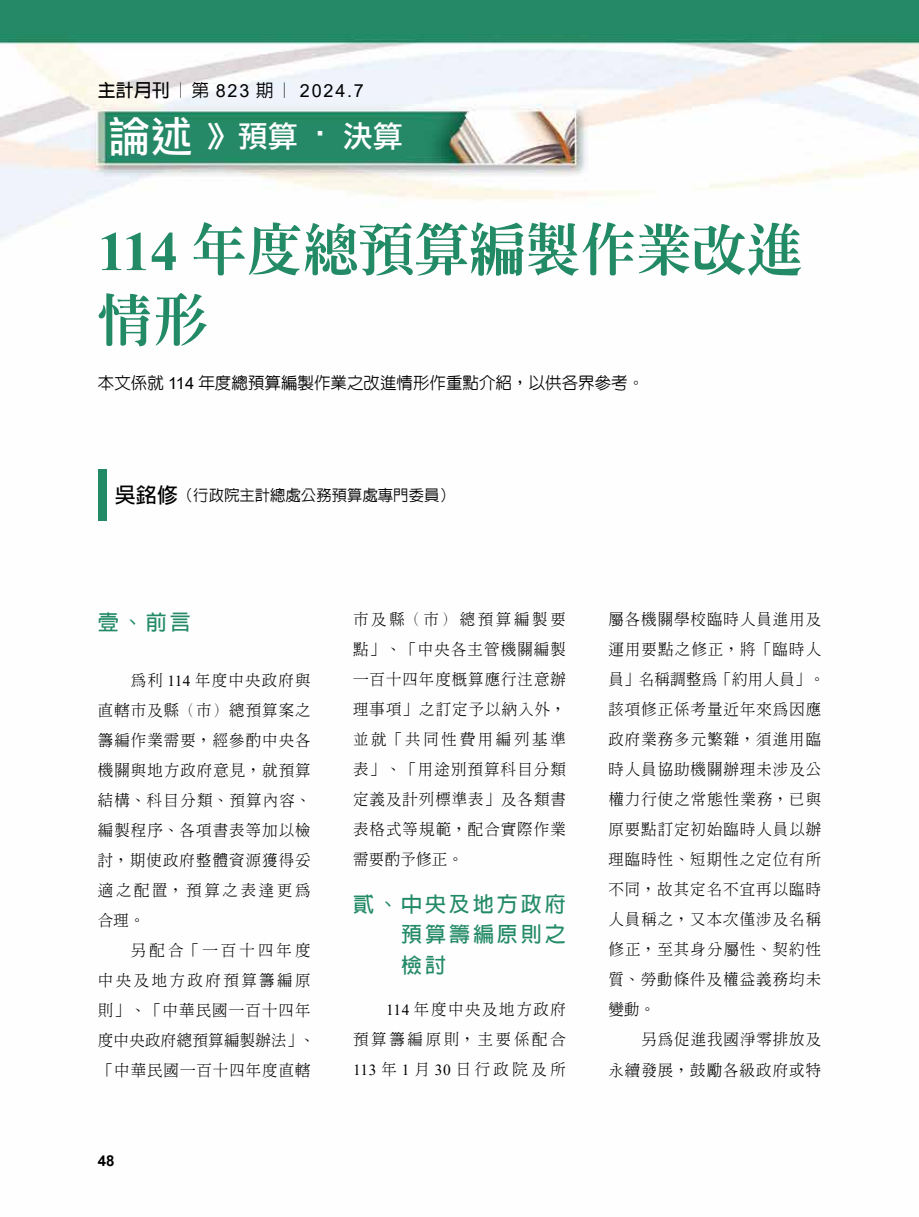
<style>
.page{position:relative;width:919px;height:1217px;background:#fff}
.page>*{position:absolute;margin:0;border:0;box-sizing:border-box;transform-origin:0 0}
.t1{font:800 55.5px/70.5px "Inn Ming";color:#238a66}
.t2{font:30px "DF Li Hei Md WIN BF";color:#fff}
.t3{font:700 21px/30px "Lin Gothic";letter-spacing:.14em;color:#238a66;text-align:justify}
.t4{font:18px "Arial";letter-spacing:.1em;color:#000}
.t5{font:500 16.5px "Yen Round";color:#000}
.t6{font:300 15.3px/30px "Inn Ming";letter-spacing:.075em;color:#000;text-align:justify}
.t7{font:500 15.3px "Lin Gothic";color:#000}
.t8{font:700 15px "Arial";color:#000}
.s1{font-family:"Lin Gothic";font-weight:700}
.s2{font-family:"Lin Gothic";font-weight:500}
.s3{font-size:42px}
.s4{font-family:"Times New Roman";font-weight:700}
.s5{font-family:"Arial";font-weight:400}
.s6{font-weight:700;font-size:21px}
.s7{font-family:"Times New Roman";font-weight:400}
</style>
<div class="page">
<img style="left:0;top:0;width:918px;height:521px">
<div style="left:98px;top:469px;width:8px;height:51px;background:#238a66"></div>
<p class="t4" style="left:98px;top:78px;width:267px"><span class="s1">主計月刊</span><span class="s2">︱第</span> 823 <span class="s2">期︱</span> 2024.7</p>
<h2 class="t2" style="left:109px;top:121px;width:296px"><span class="s3">論述</span> 》預算 ‧ 決算</h2>
<h1 class="t1" style="left:98px;top:214px;width:706px"><span class="s4">114</span> 年度總預算編製作業改進情形</h1>
<p class="t5" style="left:98px;top:374px;width:548px">本文係就 <span class="s5">114</span> 年度總預算編製作業之改進情形作重點介紹，以供各界參考。</p>
<p class="t7" style="left:115px;top:486px;width:341px"><span class="s6">吳銘修</span>（行政院主計總處公務預算處專門委員）</p>
<h3 class="t3" style="left:98px;top:607px;width:94px">壹、前言</h3>
<p class="t6" style="left:98px;top:664px;width:214px;text-indent:33px">為利 <span class="s7">114</span> 年度中央政府與直轄市及縣（市）總預算案之籌編作業需要，經參酌中央各機關與地方政府意見，就預算結構、科目分類、預算內容、編製程序、各項書表等加以檢討，期使政府整體資源獲得妥適之配置，預算之表達更為合理。</p>
<p class="t6" style="left:98px;top:934px;width:218px;text-align:left;text-indent:33px">另配合「一百十四年度中央及地方政府預算籌編原則」、「中華民國一百十四年度中央政府總預算編製辦法」、「中華民國一百十四年度直轄</p>
<p class="t8" style="left:98px;top:1149px;width:18px">48</p>
<p class="t6" style="left:353px;top:604px;width:214px">市及縣（市）總預算編製要點」、「中央各主管機關編製一百十四年度概算應行注意辦理事項」之訂定予以納入外，並就「共同性費用編列基準表」、「用途別預算科目分類定義及計列標準表」及各類書表格式等規範，配合實際作業需要酌予修正。</p>
<h3 class="t3" style="left:401px;top:889px;width:166px;text-indent:-48px">貳、中央及地方政府預算籌編原則之檢討</h3>
<p class="t6" style="left:353px;top:994px;width:214px;text-indent:33px"><span class="s7">114</span> 年度中央及地方政府預算籌編原則，主要係配合<span class="s7">113</span>年<span class="s7">1</span>月<span class="s7">30</span>日行政院及所</p>
<p class="t6" style="left:608px;top:604px;width:218px;text-align:left">屬各機關學校臨時人員進用及運用要點之修正，將「臨時人員」名稱調整為「約用人員」。該項修正係考量近年來為因應政府業務多元繁雜，須進用臨時人員協助機關辦理未涉及公權力行使之常態性業務，已與原要點訂定初始臨時人員以辦理臨時性、短期性之定位有所不同，故其定名不宜再以臨時人員稱之，又本次僅涉及名稱修正，至其身分屬性、契約性質、勞動條件及權益義務均未變動。</p>
<p class="t6" style="left:608px;top:1024px;width:214px;text-align:right">另為促進我國淨零排放及<br>永續發展，鼓勵各級政府或特</p>
</div>
